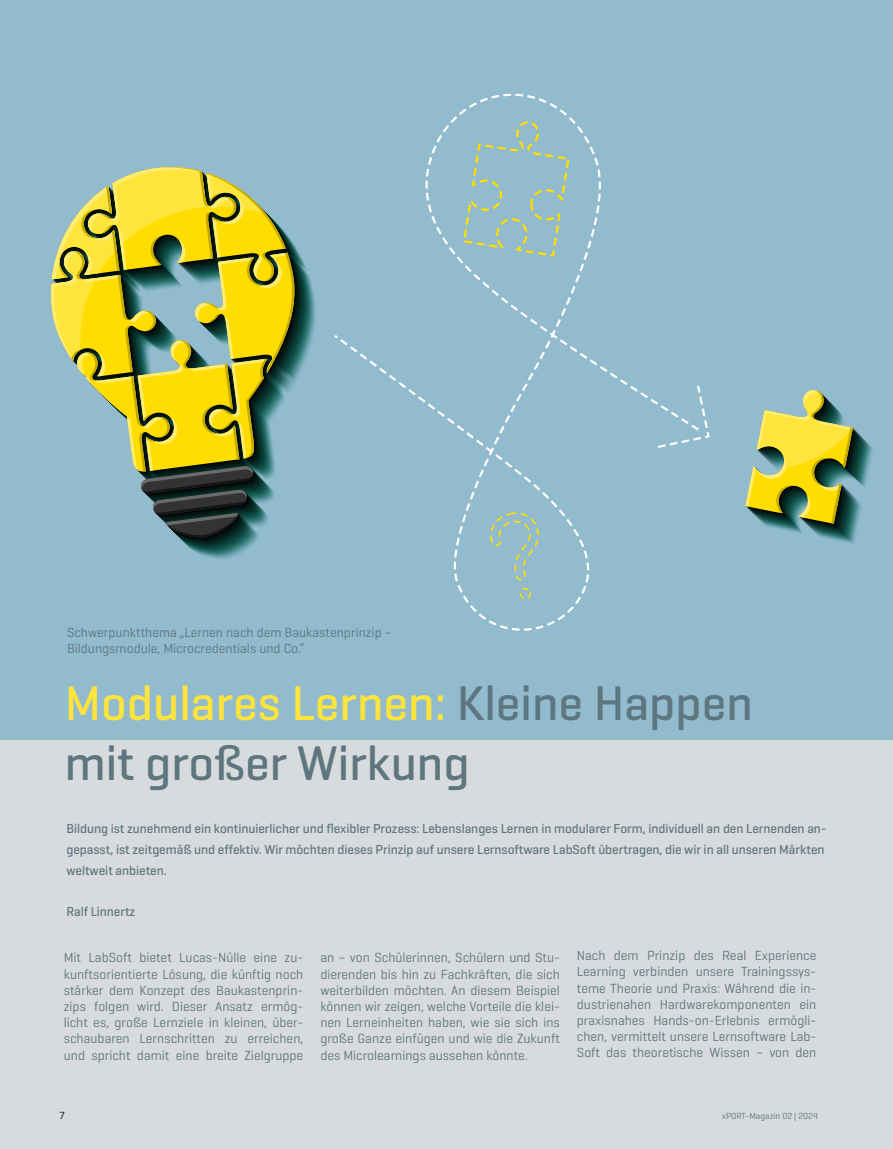
<style>
.page{position:relative;width:893px;height:1149px;background:#fff}
.page>*{position:absolute;margin:0;border:0;box-sizing:border-box;transform-origin:0 0}
.t1{font:500 49.5px/60px "Geogrotesque";color:#5e767f}
.t2{font:13.5px/16.2px "Geogrotesque";color:#5e767f;text-align:justify}
.t3{font:500 13.2px/20.5px "Geogrotesque";letter-spacing:-.005em;color:#5e767f}
.t4{font:10.5px "Geogrotesque";color:#000}
.t5{font:9px "Geogrotesque";color:#5e767f}
.s1{color:#ffe43b}
</style>
<div class="page">
<div style="left:0;top:0;width:893px;height:1148px;background:#d8dbde"></div>
<div style="left:0;top:0;width:893px;height:739px;background:#92bbce"></div>
<svg style="left:51px;top:167px;width:265px;height:392px"></svg>
<svg style="left:334px;top:94px;width:324px;height:536px"></svg>
<svg style="left:658px;top:385px;width:52px;height:63px"></svg>
<svg style="left:490px;top:512px;width:49px;height:86px"></svg>
<svg style="left:745px;top:389px;width:128px;height:155px"></svg>
<p class="t2" style="left:67px;top:623px;width:326px">Schwerpunktthema „Lernen nach dem Baukastenprinzip –<br>Bildungsmodule, Microcredentials und Co.“</p>
<h1 class="t1" style="left:65px;top:672px;width:690px"><span class="s1">Modulares Lernen:</span> Kleine Happen mit großer Wirkung</h1>
<p class="t3" style="left:66px;top:818px;width:762px">Bildung ist zunehmend ein kontinuierlicher und flexibler Prozess: Lebenslanges Lernen in modularer Form, individuell an den Lernenden an&shy;gepasst, ist zeitgemäß und effektiv. Wir möchten dieses Prinzip auf unsere Lernsoftware LabSoft übertragen, die wir in all unseren Märkten weltweit anbieten.</p>
<p class="t3" style="left:66px;top:900px;width:71px">Ralf Linnertz</p>
<p class="t2" style="left:64px;top:948px;width:241px">Mit LabSoft bietet Lucas-Nülle eine zu&shy;kunftsorientierte Lösung, die künftig noch stärker dem Konzept des Baukastenprin&shy;zips folgen wird. Dieser Ansatz ermög&shy;licht es, große Lernziele in kleinen, über&shy;schaubaren Lernschritten zu erreichen, und spricht damit eine breite Zielgruppe</p>
<p class="t2" style="left:320px;top:948px;width:241px">an – von Schülerinnen, Schülern und Stu&shy;dierenden bis hin zu Fachkräften, die sich weiterbilden möchten. An diesem Beispiel können wir zeigen, welche Vorteile die klei&shy;nen Lerneinheiten haben, wie sie sich ins große Ganze einfügen und wie die Zukunft des Microlearnings aussehen könnte.</p>
<p class="t2" style="left:577px;top:946px;width:241px">Nach dem Prinzip des Real Experience Learning verbinden unsere Trainingssys&shy;teme Theorie und Praxis: Während die in&shy;dustrienahen Hardwarekomponenten ein praxisnahes Hands-on-Erlebnis ermögli&shy;chen, vermittelt unsere Lernsoftware Lab-Soft das theoretische Wissen – von den</p>
<p class="t4" style="left:60px;top:1108px;width:7px">7</p>
<p class="t5" style="left:722px;top:1109px;width:98px">xPORT-Magazin 02 | 2024</p>
</div>
